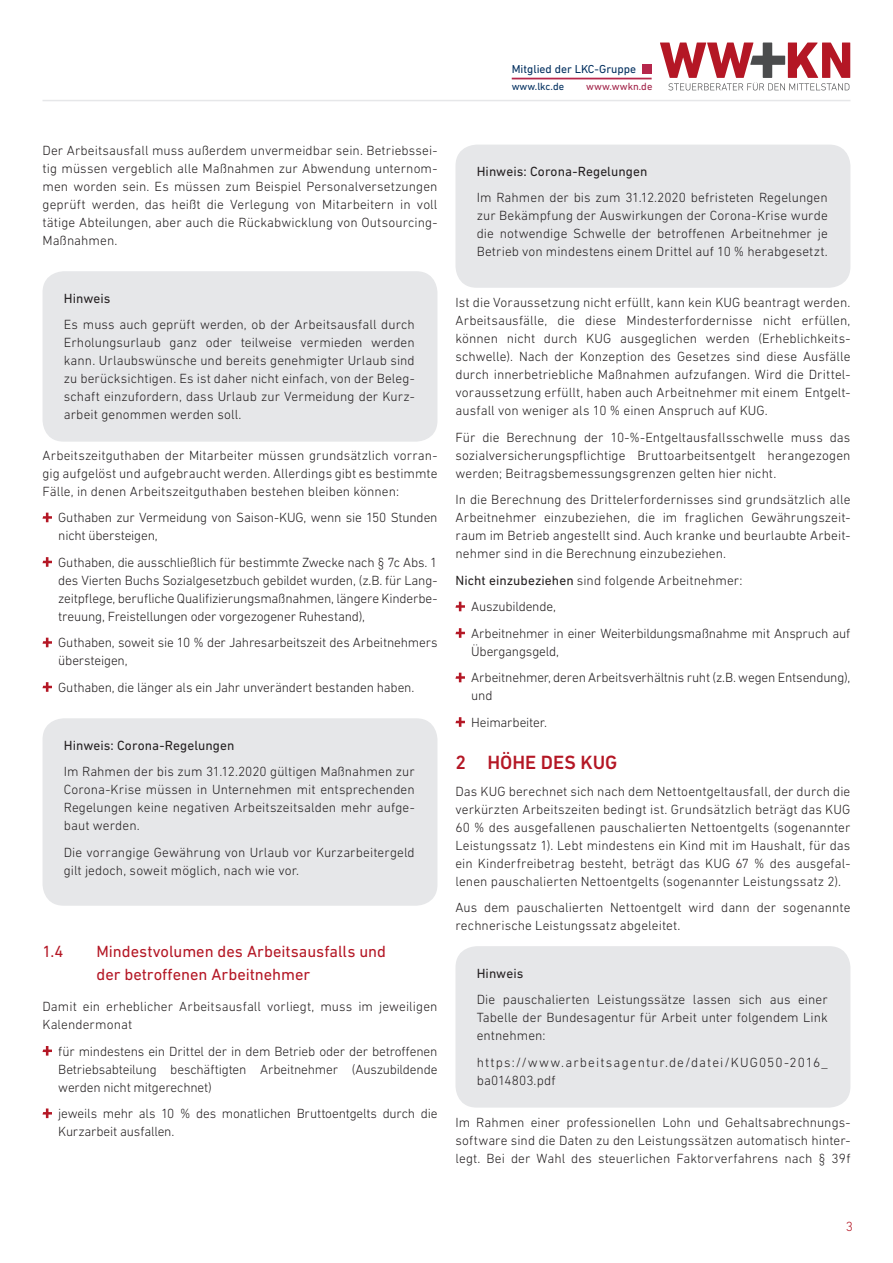
<style>
.page{position:relative;width:893px;height:1263px;background:#fff}
.page>*{position:absolute;margin:0;border:0;box-sizing:border-box;transform-origin:0 0}
.Themen{font:500 19.5px "DIN Next LT Pro";color:#b41725}
.Subhead{font:16.5px "DIN Next LT Pro";color:#b41725}
.Fließtext{font:300 13.5px/18px "DIN Next LT Pro";letter-spacing:.005em;color:#231f20;text-align:justify}
.Aufzählung{font:300 13.5px/18px "DIN Next LT Pro";letter-spacing:-.015em;color:#231f20}
.Fließtext-2{font:300 13.5px/18px "DIN Next LT Pro";letter-spacing:.08em;color:#231f20}
.Fließtext-3{font:300 13.5px "DIN Next LT Pro";color:#b41725}
.t1{font:11.7px "DIN Next LT Pro";color:#002e5e}
.t2{font:10.5px "DIN Next LT Pro";color:#a02046}
.t3{font:10.5px "DIN Next LT Pro";color:#002e5e}
.t4{font:8.25px/10.1px "DIN Next LT Pro";color:#231f20}
.t5{font:italic 300 8.25px "DIN Next LT Pro";color:#231f20}
.s1{font-weight:400}
</style>
<div class="page">
<div style="left:642px;top:64px;width:10px;height:9px;background:#b6274b"></div>
<hr style="left:512px;top:78px;width:140px;height:1px;background:#b6274b">
<svg style="left:660px;top:43px;width:190px;height:47px"></svg>
<hr style="left:43px;top:100px;width:807px;height:1px;background:#e6e7e9">
<div style="left:43px;top:271px;width:394px;height:171px;background:#e6e7e9;border-radius:21px"></div>
<svg style="left:42px;top:513px;width:10px;height:9px"></svg>
<svg style="left:42px;top:557px;width:10px;height:10px"></svg>
<svg style="left:42px;top:638px;width:10px;height:9px"></svg>
<svg style="left:42px;top:682px;width:10px;height:10px"></svg>
<div style="left:43px;top:718px;width:394px;height:188px;background:#e6e7e9;border-radius:21px"></div>
<svg style="left:42px;top:1046px;width:10px;height:9px"></svg>
<svg style="left:42px;top:1108px;width:10px;height:10px"></svg>
<div style="left:455px;top:145px;width:395px;height:143px;background:#e6e7e9;border-radius:21px"></div>
<svg style="left:455px;top:602px;width:10px;height:9px"></svg>
<svg style="left:455px;top:628px;width:10px;height:10px"></svg>
<svg style="left:455px;top:673px;width:10px;height:9px"></svg>
<svg style="left:455px;top:717px;width:10px;height:10px"></svg>
<div style="left:455px;top:946px;width:395px;height:161px;background:#e6e7e9;border-radius:21px"></div>
<p class="t1" style="left:512px;top:62px;width:126px">Mitglied der LKC-Gruppe</p>
<p class="t3" style="left:512px;top:80px;width:54px">www.lkc.de</p>
<p class="t2" style="left:586px;top:81px;width:68px">www.wwkn.de</p>
<p class="Fließtext" style="left:43px;top:141px;width:396px">Der Arbeitsausfall muss außerdem unvermeidbar sein. Betriebssei&shy;tig müssen vergeblich alle Maßnahmen zur Abwendung unternom&shy;men worden sein. Es müssen zum Beispiel Personalversetzungen geprüft werden, das heißt die Verlegung von Mitarbeitern in voll tätige Abteilungen, aber auch die Rückabwicklung von Outsourcing-Maßnahmen.</p>
<p class="Fließtext" style="left:64px;top:285px;width:353px;line-height:26.5px"><span class="s1">Hinweis<br></span>Es muss auch geprüft werden, ob der Arbeitsausfall durch</p>
<p class="Fließtext" style="left:64px;top:333px;width:352px">Erholungsurlaub ganz oder teilweise vermieden werden kann. Urlaubswünsche und bereits genehmigter Urlaub sind zu berücksichtigen. Es ist daher nicht einfach, von der Beleg&shy;schaft einzufordern, dass Urlaub zur Vermeidung der Kurz&shy;arbeit genommen werden soll.</p>
<p class="Fließtext" style="left:43px;top:446px;width:396px">Arbeitszeitguthaben der Mitarbeiter müssen grundsätzlich vorran&shy;gig aufgelöst und aufgebraucht werden. Allerdings gibt es bestimmte Fälle, in denen Arbeitszeitguthaben bestehen bleiben können:</p>
<p class="Aufzählung" style="left:58px;top:508px;width:381px">Guthaben zur Vermeidung von Saison-KUG, wenn sie 150 Stunden nicht übersteigen,</p>
<p class="Aufzählung" style="left:58px;top:553px;width:381px;text-align:justify">Guthaben, die ausschließlich für bestimmte Zwecke nach § 7c Abs. 1 des Vierten Buchs Sozialgesetzbuch gebildet wurden, (z.B. für Lang&shy;zeitpflege, berufliche Qualifizierungsmaßnahmen, längere Kinderbe&shy;treuung, Freistellungen oder vorgezogener Ruhestand),</p>
<p class="Aufzählung" style="left:58px;top:633px;width:381px">Guthaben, soweit sie 10 % der Jahresarbeitszeit des Arbeitnehmers übersteigen,</p>
<p class="Aufzählung" style="left:58px;top:678px;width:358px">Guthaben, die länger als ein Jahr unverändert bestanden haben.</p>
<p class="Fließtext" style="left:64px;top:732px;width:352px;line-height:26.5px"><span class="s1">Hinweis: Corona-Regelungen<br></span>Im Rahmen der bis zum 31.12.2020 gültigen Maßnahmen zur</p>
<p class="Fließtext" style="left:64px;top:780px;width:352px">Corona-Krise müssen in Unternehmen mit entsprechenden Regelungen keine negativen Arbeitszeitsalden mehr aufge&shy;baut werden.</p>
<p class="Fließtext" style="left:64px;top:843px;width:352px">Die vorrangige Gewährung von Urlaub vor Kurzarbeitergeld gilt jedoch, soweit möglich, nach wie vor.</p>
<p class="Subhead" style="left:43px;top:941px;width:22px">1.4</p>
<p class="Subhead" style="left:97px;top:941px;width:291px">Mindestvolumen des Arbeitsausfalls und</p>
<p class="Subhead" style="left:97px;top:965px;width:215px">der betroffenen Arbeitnehmer</p>
<p class="Fließtext" style="left:43px;top:997px;width:396px">Damit ein erheblicher Arbeitsausfall vorliegt, muss im jeweiligen<br>Kalendermonat</p>
<p class="Aufzählung" style="left:58px;top:1042px;width:381px;text-align:justify">für mindestens ein Drittel der in dem Betrieb oder der betroffenen Betriebsabteilung beschäftigten Arbeitnehmer (Auszubildende werden nicht mitgerechnet)</p>
<p class="Aufzählung" style="left:58px;top:1104px;width:381px">jeweils mehr als 10 % des monatlichen Bruttoentgelts durch die<br>Kurzarbeit ausfallen.</p>
<p class="Fließtext" style="left:477px;top:158px;width:352px;line-height:26.5px"><span class="s1">Hinweis: Corona-Regelungen<br></span>Im Rahmen der bis zum 31.12.2020 befristeten Regelungen</p>
<p class="Fließtext" style="left:477px;top:207px;width:353px">zur Bekämpfung der Auswirkungen der Corona-Krise wurde die notwendige Schwelle der betroffenen Arbeitnehmer je Betrieb von mindestens einem Drittel auf 10 % herabgesetzt.</p>
<p class="Fließtext" style="left:455px;top:293px;width:396px">Ist die Voraussetzung nicht erfüllt, kann kein KUG beantragt werden.<br>Arbeitsausfälle, die diese Mindesterfordernisse nicht erfüllen, können nicht durch KUG ausgeglichen werden (Erheblichkeits&shy;schwelle). Nach der Konzeption des Gesetzes sind diese Ausfälle durch innerbetriebliche Maßnahmen aufzufangen. Wird die Drittel&shy;voraussetzung erfüllt, haben auch Arbeitnehmer mit einem Entgelt&shy;ausfall von weniger als 10 % einen Anspruch auf KUG.</p>
<p class="Fließtext" style="left:455px;top:428px;width:396px">Für die Berechnung der 10-%-Entgeltausfallsschwelle muss das sozialversicherungspflichtige Bruttoarbeitsentgelt herangezogen werden; Beitragsbemessungsgrenzen gelten hier nicht.</p>
<p class="Fließtext" style="left:455px;top:490px;width:396px">In die Berechnung des Drittelerfordernisses sind grundsätzlich alle Arbeitnehmer einzubeziehen, die im fraglichen Gewährungszeit&shy;raum im Betrieb angestellt sind. Auch kranke und beurlaubte Arbeit&shy;nehmer sind in die Berechnung einzubeziehen.</p>
<p class="Fließtext" style="left:455px;top:571px;width:289px"><span class="s1">Nicht einzubeziehen</span> sind folgende Arbeitnehmer:</p>
<p class="Aufzählung" style="left:471px;top:597px;width:86px">Auszubildende,</p>
<p class="Aufzählung" style="left:471px;top:624px;width:381px">Arbeitnehmer in einer Weiterbildungsmaßnahme mit Anspruch auf<br>Übergangsgeld,</p>
<p class="Aufzählung" style="left:471px;top:668px;width:381px">Arbeitnehmer, deren Arbeitsverhältnis ruht (z.B. wegen Entsendung), und</p>
<p class="Aufzählung" style="left:471px;top:713px;width:77px">Heimarbeiter.</p>
<p class="Themen" style="left:455px;top:751px;width:163px">2 HÖHE DES KUG</p>
<p class="Fließtext" style="left:455px;top:782px;width:396px">Das KUG berechnet sich nach dem Nettoentgeltausfall, der durch die verkürzten Arbeitszeiten bedingt ist. Grundsätzlich beträgt das KUG 60 % des ausgefallenen pauschalierten Nettoentgelts (sogenannter Leistungssatz 1). Lebt mindestens ein Kind mit im Haushalt, für das ein Kinderfreibetrag besteht, beträgt das KUG 67 % des ausgefal&shy;lenen pauschalierten Nettoentgelts (sogenannter Leistungssatz 2).</p>
<p class="Fließtext" style="left:455px;top:898px;width:396px">Aus dem pauschalierten Nettoentgelt wird dann der sogenannte rechnerische Leistungssatz abgeleitet.</p>
<p class="Fließtext" style="left:477px;top:959px;width:352px;line-height:26.5px"><span class="s1">Hinweis<br></span>Die pauschalierten Leistungssätze lassen sich aus einer</p>
<p class="Fließtext" style="left:477px;top:1008px;width:353px">Tabelle der Bundesagentur für Arbeit unter folgendem Link entnehmen:</p>
<p class="Fließtext-2" style="left:477px;top:1053px;width:353px">https://www.arbeitsagentur.de/datei/KUG050-2016_ ba014803.pdf</p>
<p class="Fließtext" style="left:455px;top:1113px;width:396px">Im Rahmen einer professionellen Lohn und Gehaltsabrechnungs&shy;software sind die Daten zu den Leistungssätzen automatisch hinter&shy;legt. Bei der Wahl des steuerlichen Faktorverfahrens nach § 39f</p>
<p class="t4" style="left:578px;top:907px;width:104px">WW+KN Wagner Winkler<br>&amp; Collegen GmbH<br>Steuerberatungsgesellschaft</p>
<p class="t5" style="left:707px;top:908px;width:56px">Geschäftsführer</p>
<p class="Fließtext-3" style="left:846px;top:1219px;width:9px">3</p>
</div>
